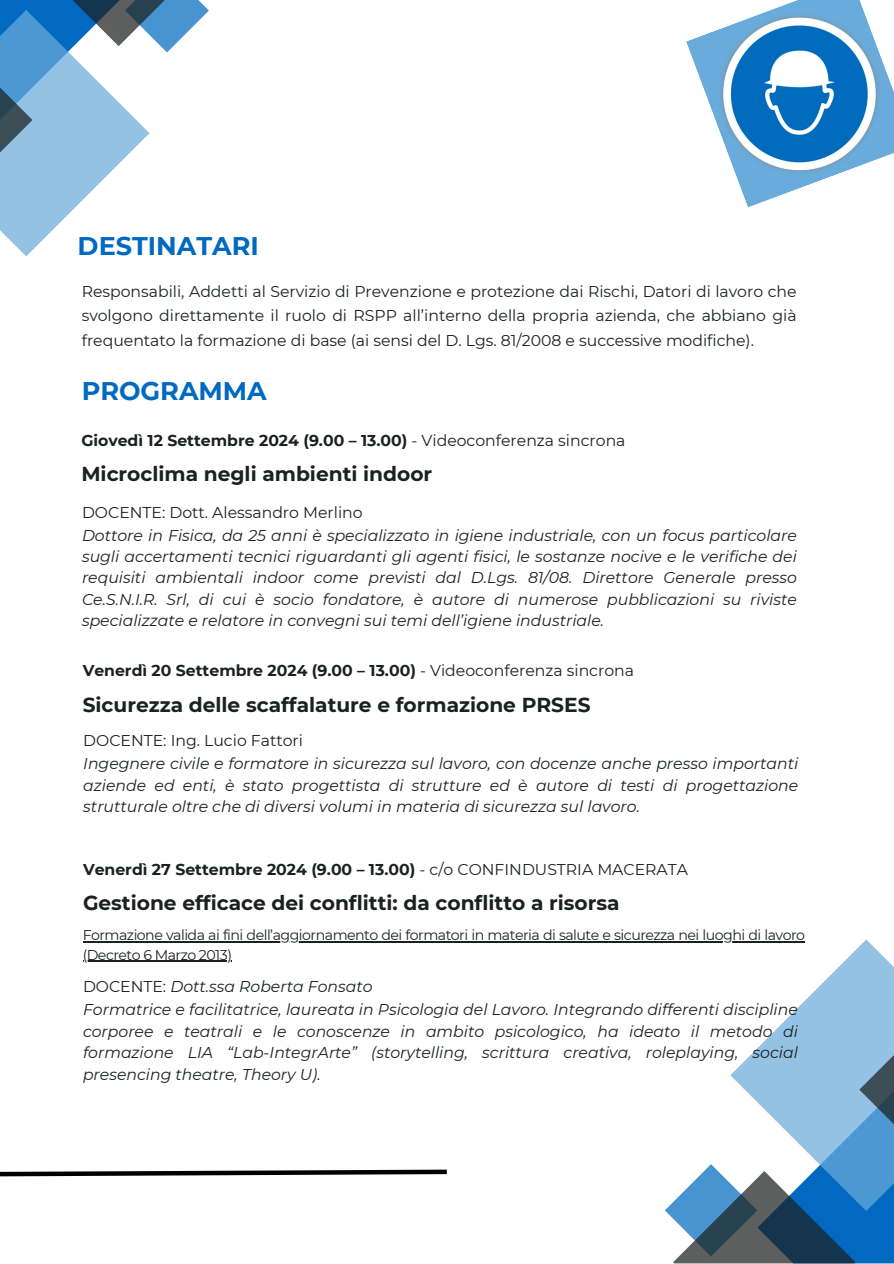
<style>
.page{position:relative;width:894px;height:1264px;background:#fff}
.page>*{position:absolute;margin:0;border:0;box-sizing:border-box;transform-origin:0 0}
.t1{font:700 25.5px "Montserrat";color:#016ac0}
.t2{font:700 20.1px "Montserrat";color:#1c2120}
.t3{font:italic 15.6px/21.3px "Montserrat";color:#1c2120;text-align:justify}
.t4{font:15.6px/24.8px "Montserrat";color:#1c2120;text-align:justify}
.t5{font:700 15.6px "Montserrat";color:#1c2120}
.t6{font:14.1px "Montserrat";letter-spacing:-.04em;color:#1c2120}
.s1{font-weight:400}
.s2{font-style:normal}
</style>
<div class="page">
<svg style="left:0;top:0;width:209px;height:256px"></svg>
<svg style="left:664px;top:939px;width:229px;height:324px"></svg>
<svg style="left:0;top:1169px;width:447px;height:8px"></svg>
<svg style="left:686px;top:0;width:175px;height:207px"></svg>
<img style="left:706px;top:4px;width:187px;height:179px">
<hr style="left:83px;top:941px;width:721px;height:1px;background:#1c2120">
<hr style="left:83px;top:960px;width:148px;height:1px;background:#1c2120">
<p class="t1" style="left:78px;top:230px;width:183px">DESTINATARI</p>
<p class="t4" style="left:82px;top:279px;width:716px">Responsabili, Addetti al Servizio di Prevenzione e protezione dai Rischi, Datori di lavoro che svolgono direttamente il ruolo di RSPP all’interno della propria azienda, che abbiano già frequentato la formazione di base (ai sensi del D. Lgs. 81/2008 e successive modifiche).</p>
<p class="t1" style="left:82px;top:375px;width:187px">PROGRAMMA</p>
<h2 class="t5" style="left:81px;top:430px;width:545px">Giovedì 12 Settembre 2024 (9.00 – 13.00) <span class="s1">- Videoconferenza sincrona</span></h2>
<p class="t2" style="left:81px;top:462px;width:352px">Microclima negli ambienti indoor</p>
<p class="t4" style="left:82px;top:499px;width:282px">DOCENTE: Dott. Alessandro Merlino</p>
<p class="t3" style="left:82px;top:524px;width:716px">Dottore in Fisica, da 25 anni è specializzato in igiene industriale, con un focus particolare sugli accertamenti tecnici riguardanti gli agenti fisici, le sostanze nocive e le verifiche dei requisiti ambientali indoor come previsti dal D.Lgs. 81/08. Direttore Generale presso Ce.S.N.I.R. Srl, di cui è socio fondatore, è autore di numerose pubblicazioni su riviste specializzate e relatore in convegni sui temi dell’igiene industriale.</p>
<h1 class="t5" style="left:83px;top:661px;width:552px">Venerdì 20 Settembre 2024 (9.00 – 13.00) <span class="s1">- Videoconferenza sincrona</span></h1>
<p class="t2" style="left:83px;top:692px;width:509px">Sicurezza delle scaffalature e formazione PRSES</p>
<h2 class="t4" style="left:83px;top:728px;width:221px">DOCENTE: Ing. Lucio Fattori</h2>
<h2 class="t3" style="left:83px;top:753px;width:716px">Ingegnere civile e formatore in sicurezza sul lavoro, con docenze anche presso importanti aziende ed enti, è stato progettista di strutture ed è autore di testi di progettazione strutturale oltre che di diversi volumi in materia di sicurezza sul lavoro.</h2>
<p class="t5" style="left:83px;top:859px;width:606px">Venerdì 27 Settembre 2024 (9.00 – 13.00) <span class="s1">- c/o CONFINDUSTRIA MACERATA</span></p>
<p class="t2" style="left:83px;top:891px;width:538px">Gestione efficace dei conflitti: da conflitto a risorsa</p>
<p class="t6" style="left:83px;top:926px;width:723px">Formazione valida ai fini dell’aggiornamento dei formatori in materia di salute e sicurezza nei luoghi di lavoro</p>
<p class="t6" style="left:83px;top:945px;width:151px">(Decreto 6 Marzo 2013)</p>
<p class="t3" style="left:83px;top:975px;width:291px"><span class="s2">DOCENTE:</span> Dott.ssa Roberta Fonsato</p>
<p class="t3" style="left:83px;top:999px;width:716px">Formatrice e facilitatrice, laureata in Psicologia del Lavoro. Integrando differenti discipline corporee e teatrali e le conoscenze in ambito psicologico, ha ideato il metodo di formazione LIA “Lab-IntegrArte” (storytelling, scrittura creativa, roleplaying, social presencing theatre, Theory U).</p>
</div>
